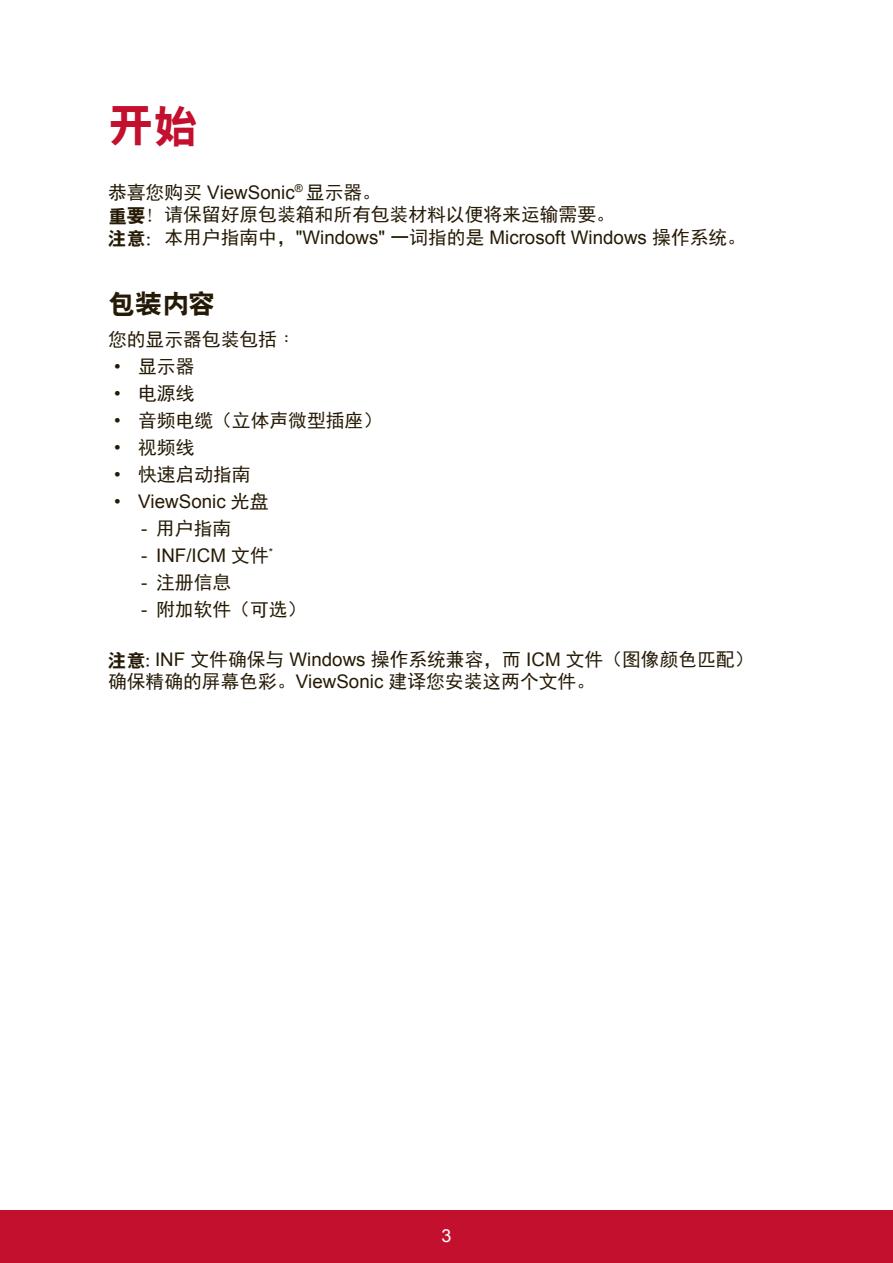
<style>
.page{position:relative;width:893px;height:1263px;background:#fff}
.page>*{position:absolute;margin:0;border:0;box-sizing:border-box;transform-origin:0 0}
.t1{font:45px "RS Cu Hei";color:#c3102f}
.t2{font:27px "RS Cu Hei";color:#251a05}
.t3{font:18.75px/22.5px "Sim Hei";color:#251a05}
.t4{font:18.75px "Arial";color:#251a05}
.t5{font:18px "Arial";color:#fff}
.s1{font-family:"Arial"}
.s2{font-family:"RS Cu Hei"}
.s3{font-family:"Sim Hei"}
.s4{font-family:"Adobe Ming Std";font-weight:300}
</style>
<div class="page">
<div style="left:0;top:1210px;width:892px;height:53px;background:#c3102f"></div>
<h1 class="t1" style="left:108px;top:104px;width:91px">开始</h1>
<p class="t3" style="left:108px;top:181px;width:508px">恭喜您购买 <span class="s1">ViewSonic</span><sup>®</sup> 显示器。<br><span class="s2">重要！</span>请保留好原包装箱和所有包装材料以便将来运输需要。</p>
<p class="t4" style="left:108px;top:225px;width:639px"><span class="s2">注意：</span><span class="s3">本用户指南中，</span>"Windows" <span class="s3">一词指的是</span> Microsoft Windows <span class="s3">操作系统。</span></p>
<h2 class="t2" style="left:108px;top:290px;width:109px">包装内容</h2>
<p class="t3" style="left:108px;top:329px;width:189px">您的显示器包装包括<span class="s4">：</span></p>
<p class="t3" style="left:114px;top:355px;width:82px"><span class="s1">•</span> 显示器</p>
<p class="t3" style="left:114px;top:382px;width:82px"><span class="s1">•</span> 电源线</p>
<p class="t3" style="left:114px;top:409px;width:269px"><span class="s1">•</span> 音频电缆（立体声微型插座）</p>
<p class="t3" style="left:114px;top:436px;width:82px"><span class="s1">•</span> 视频线</p>
<p class="t3" style="left:114px;top:463px;width:138px"><span class="s1">•</span> 快速启动指南</p>
<p class="t4" style="left:114px;top:489px;width:156px">• ViewSonic <span class="s3">光盘</span></p>
<p class="t3" style="left:141px;top:517px;width:91px"><span class="s1">-</span> 用户指南</p>
<p class="t4" style="left:141px;top:543px;width:133px">- INF/ICM <span class="s3">文件</span><sup>*</sup></p>
<p class="t3" style="left:141px;top:571px;width:91px"><span class="s1">-</span> 注册信息</p>
<p class="t3" style="left:141px;top:598px;width:166px"><span class="s1">-</span> 附加软件（可选）</p>
<p class="t3" style="left:108px;top:648px;width:646px"><span class="s2">注意:</span><span class="s1">INF</span> 文件确保与 <span class="s1">Windows</span> 操作系统兼容，而 <span class="s1">ICM</span> 文件（图像颜色匹配）确保精确的屏幕色彩。<span class="s1">ViewSonic</span> 建译您安装这两个文件。</p>
<p class="t5" style="left:441px;top:1223px;width:12px">3</p>
</div>
